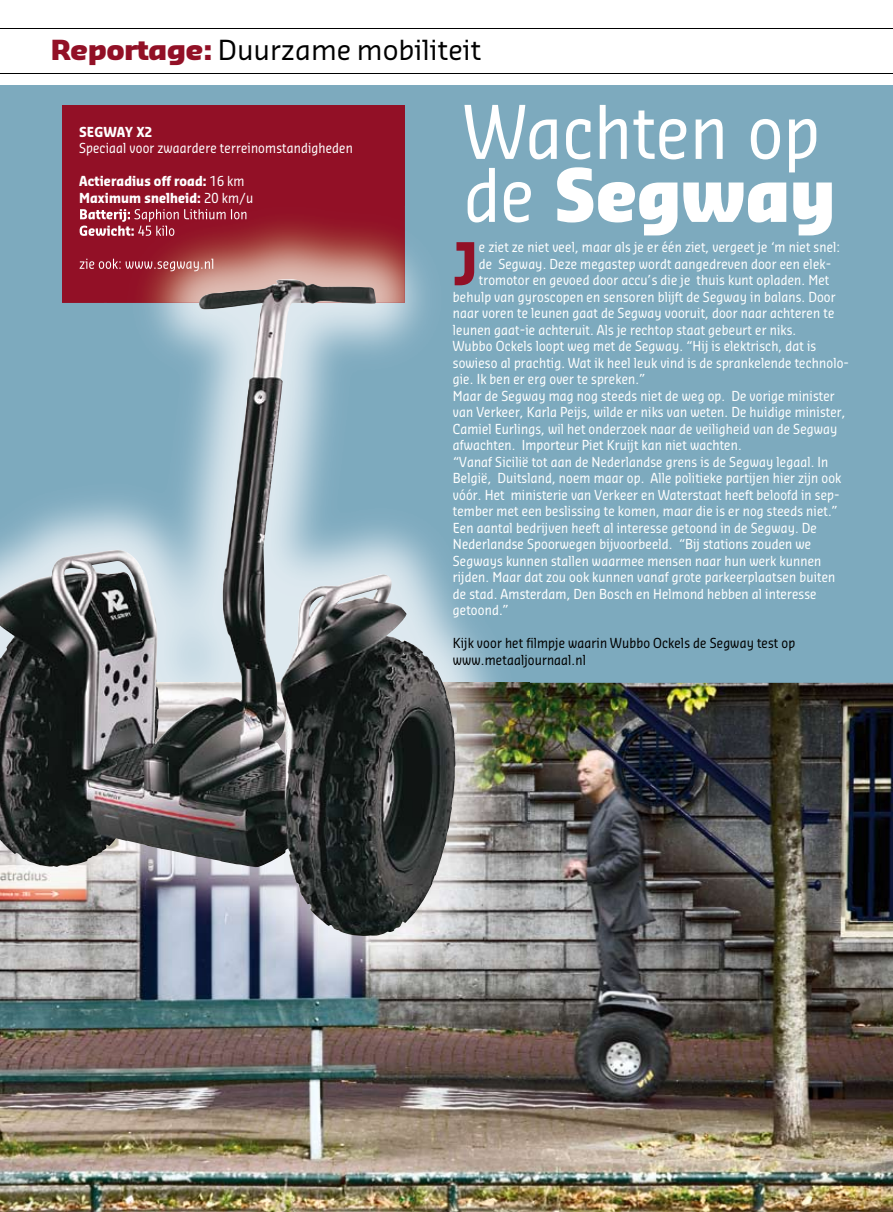
<style>
.page{position:relative;width:893px;height:1212px;background:#fff}
.page>*{position:absolute;margin:0;border:0;box-sizing:border-box;transform-origin:0 0}
.t1{font:72px/63px "Sansa Con Std";color:#fff}
.t2{font:700 57.45px "Sansa Con Std";color:#921026}
.t3{font:27px "Sansa Std";color:#000}
.t4{font:13.5px "Sansa Con Std";letter-spacing:.01em;color:#fff}
.t5{font:13.5px/16.5px "Sansa Con Std";letter-spacing:.01em;color:#000}
.t6{font:700 13.5px/16.5px "Sansa Con Std";letter-spacing:.01em;color:#fff}
.s1{font-weight:900;color:#921026}
.s2{font-weight:900}
.s3{font-weight:400}
</style>
<div class="page">
<hr style="left:0;top:73px;width:893px;height:1px;background:#000">
<hr style="left:0;top:28px;width:893px;height:1px;background:#000">
<div style="left:0;top:85px;width:893px;height:1127px;background:#7daabe"></div>
<img style="left:0;top:683px;width:893px;height:529px">
<div style="left:62px;top:105px;width:343px;height:198px;background:#921026"></div>
<img style="left:0;top:500px;width:105px;height:183px">
<img style="left:371px;top:206px;width:158px;height:477px">
<img style="left:105px;top:303px;width:266px;height:380px">
<img style="left:0;top:683px;width:529px;height:326px">
<img style="left:468px;top:206px;width:61px;height:16px">
<img style="left:62px;top:206px;width:343px;height:97px">
<img style="left:80px;top:209px;width:51px;height:13px">
<img style="left:131px;top:209px;width:115px;height:13px">
<img style="left:80px;top:226px;width:55px;height:10px">
<img style="left:135px;top:226px;width:39px;height:10px">
<img style="left:80px;top:259px;width:133px;height:12px">
<img style="left:200px;top:574px;width:255px;height:362px">
<h3 class="t3" style="left:51px;top:33px;width:432px"><span class="s1">reportage:</span> Duurzame mobiliteit</h3>
<h1 class="t1" style="left:464px;top:97px;width:373px">Wachten op de <span class="s2">Segway</span></h1>
<p class="t6" style="left:79px;top:123px;width:75px">SEGWAY X2</p>
<p class="t4" style="left:79px;top:139px;width:275px">Speciaal voor zwaardere terreinomstandigheden</p>
<p class="t6" style="left:79px;top:172px;width:176px">Actieradius off road: <span class="s3">16 km<br></span>Maximum snelheid: <span class="s3">20 km/u</span></p>
<h2 class="t2" style="left:453px;top:226px;width:27px">J</h2>
<p class="t4" style="left:479px;top:238px;width:363px">e ziet ze niet veel, maar als je er één ziet, vergeet je ‘m niet snel:</p>
<p class="t4" style="left:479px;top:255px;width:354px">de Segway. Deze megastep wordt aangedreven door een elek-</p>
<p class="t4" style="left:479px;top:271px;width:352px">tromotor en gevoed door accu’s die je thuis kunt opladen. Met</p>
<p class="t4" style="left:453px;top:288px;width:384px">behulp van gyroscopen en sensoren blijft de Segway in balans. Door</p>
<p class="t4" style="left:453px;top:304px;width:383px">naar voren te leunen gaat de Segway vooruit, door naar achteren te</p>
<p class="t4" style="left:453px;top:321px;width:345px">leunen gaat-ie achteruit. Als je rechtop staat gebeurt er niks.</p>
<p class="t4" style="left:453px;top:337px;width:365px">Wubbo Ockels loopt weg met de Segway. “Hij is elektrisch, dat is</p>
<p class="t4" style="left:453px;top:354px;width:398px">sowieso al prachtig. Wat ik heel leuk vind is de sprankelende technolo-</p>
<p class="t4" style="left:453px;top:370px;width:194px">gie. Ik ben er erg over te spreken.”</p>
<p class="t4" style="left:453px;top:387px;width:383px">Maar de Segway mag nog steeds niet de weg op. De vorige minister</p>
<p class="t4" style="left:453px;top:403px;width:394px">van Verkeer, Karla Peijs, wilde er niks van weten. De huidige minister,</p>
<p class="t4" style="left:453px;top:420px;width:386px">Camiel Eurlings, wil het onderzoek naar de veiligheid van de Segway</p>
<p class="t4" style="left:453px;top:436px;width:290px">afwachten. Importeur Piet Kruijt kan niet wachten.</p>
<p class="t4" style="left:453px;top:453px;width:377px">“Vanaf Sicilië tot aan de Nederlandse grens is de Segway legaal. In</p>
<p class="t4" style="left:453px;top:469px;width:390px">België, Duitsland, noem maar op. Alle politieke partijen hier zijn ook</p>
<p class="t4" style="left:453px;top:486px;width:388px">vóór. Het ministerie van Verkeer en Waterstaat heeft beloofd in sep-</p>
<p class="t4" style="left:453px;top:502px;width:387px">tember met een beslissing te komen, maar die is er nog steeds niet.”</p>
<p class="t4" style="left:453px;top:519px;width:366px">Een aantal bedrijven heeft al interesse getoond in de Segway. De</p>
<p class="t4" style="left:453px;top:535px;width:360px">Nederlandse Spoorwegen bijvoorbeeld. “Bij stations zouden we</p>
<p class="t4" style="left:453px;top:552px;width:370px">Segways kunnen stallen waarmee mensen naar hun werk kunnen</p>
<p class="t4" style="left:453px;top:568px;width:384px">rijden. Maar dat zou ook kunnen vanaf grote parkeerplaatsen buiten</p>
<p class="t4" style="left:453px;top:585px;width:365px">de stad. Amsterdam, Den Bosch en Helmond hebben al interesse</p>
<p class="t4" style="left:453px;top:601px;width:58px">getoond.”</p>
<p class="t5" style="left:453px;top:634px;width:344px">Kijk voor het filmpje waarin Wubbo Ockels de Segway test op www.metaaljournaal.nl</p>
</div>
